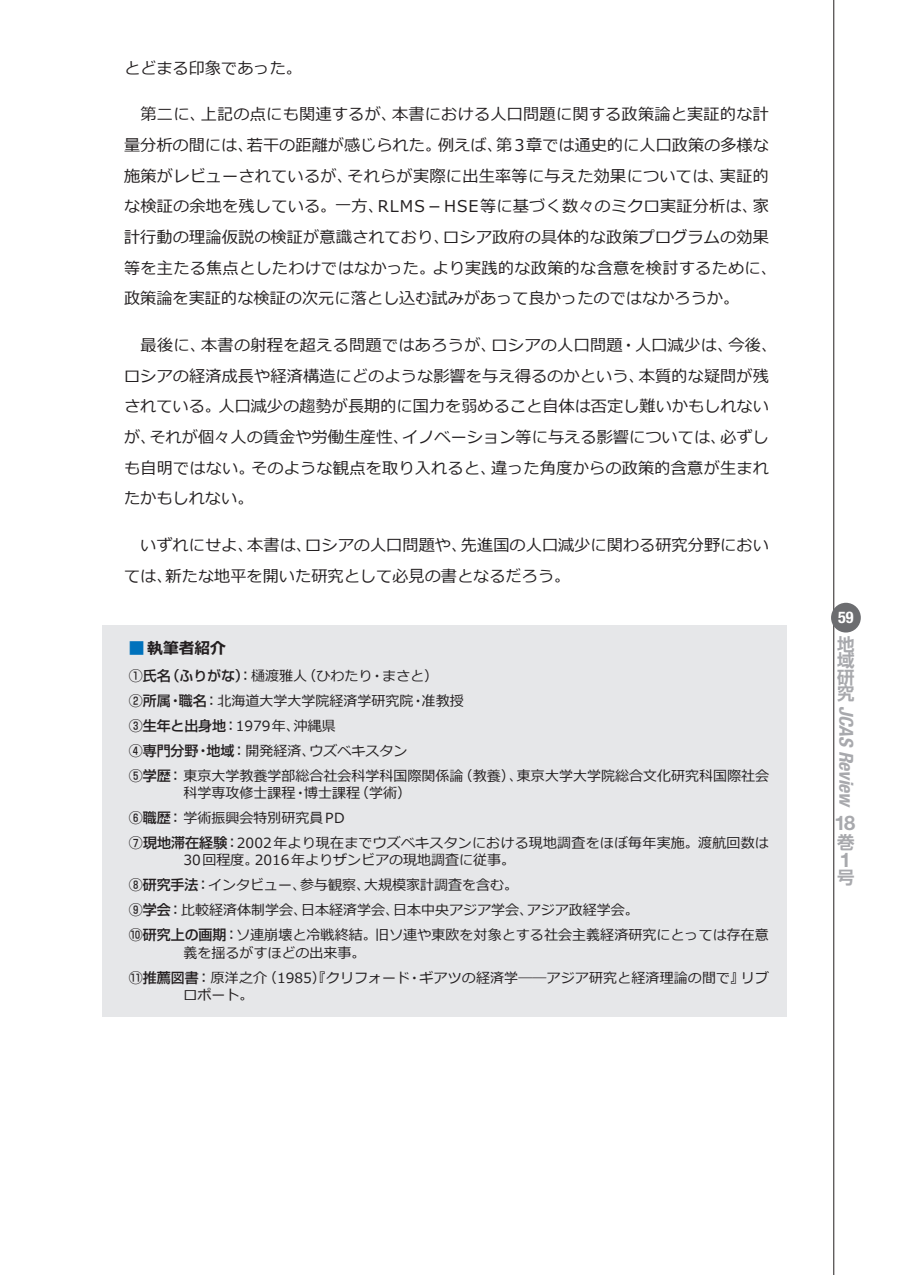
<style>
.page{position:relative;width:903px;height:1275px;background:#fff}
.page>*{position:absolute;margin:0;border:0;box-sizing:border-box;transform-origin:0 0}
.t1{font:700 20.12px/36.4px "Helvetica Neue LT Std";color:#a8a9ad}
.t2{font:italic 700 condensed 19.25px "Helvetica Neue LT Std";color:#a8a9ad}
.t3{font:700 17.5px/16.6px "Shin Go Pro De";color:#a8a9ad;text-align:justify}
.t4{font:16.1px/30.6px "Meiryo";letter-spacing:.005em;color:#231f20}
.t5{font:700 condensed 16.1px "Helvetica Neue LT Std";color:#fff}
.t6{font:700 15.75px "Meiryo";color:#231f20}
.t7{font:14px/25px "Meiryo";color:#231f20}
.s1{font-family:"Shin Go Pro";color:#0072bc}
.s2{font-family:"Shin Go Pro";font-weight:500}
</style>
<div class="page">
<hr style="left:833px;top:0;width:1px;height:1275px;background:#231f20">
<div style="left:831px;top:603px;width:30px;height:29px;background:#6c6d70;border-radius:50%"></div>
<div style="left:102px;top:625px;width:684px;height:392px;background:#e6e7e9"></div>
<p class="t4" style="left:124px;top:53px;width:180px">とどまる印象であった。</p>
<p class="t4" style="left:124px;top:100px;width:654px">　第二に、上記の点にも関連するが、本書における人口問題に関する政策論と実証的な計量分析の間には、若干の距離が感じられた。例えば、第 3章では通史的に人口政策の多様な施策がレビューされているが、それらが実際に出生率等に与えた効果については、実証的な検証の余地を残している。一方、RLMS－HSE等に基づく数々のミクロ実証分析は、家計行動の理論仮説の検証が意識されており、ロシア政府の具体的な政策プログラムの効果等を主たる焦点としたわけではなかった。より実践的な政策的な含意を検討するために、政策論を実証的な検証の次元に落とし込む試みがあって良かったのではなかろうか。</p>
<p class="t4" style="left:124px;top:331px;width:655px">　最後に、本書の射程を超える問題ではあろうが、ロシアの人口問題・人口減少は、今後、ロシアの経済成長や経済構造にどのような影響を与え得るのかという、本質的な疑問が残されている。人口減少の趨勢が長期的に国力を弱めること自体は否定し難いかもしれないが、それが個々人の賃金や労働生産性、イノベーション等に与える影響については、必ずしも自明ではない。そのような観点を取り入れると、違った角度からの政策的含意が生まれたかもしれない。</p>
<p class="t4" style="left:124px;top:531px;width:646px">　いずれにせよ、本書は、ロシアの人口問題や、先進国の人口減少に関わる研究分野においては、新たな地平を開いた研究として必見の書となるだろう。</p>
<p class="t6" style="left:129px;top:637px;width:99px"><span class="s1">■</span> 執筆者紹介</p>
<p class="t7" style="left:129px;top:664px;width:641px"><span class="s2">①氏名（ふりがな）：</span>樋渡雅人（ひわたり・まさと）<br><span class="s2">②所属・職名：</span>北海道大学大学院経済学研究院・准教授<br><span class="s2">③生年と出身地：</span>1979年、沖縄県<br><span class="s2">④専門分野・地域：</span>開発経済、ウズベキスタン<br><span class="s2">⑤学歴：</span> 東京大学教養学部総合社会科学科国際関係論（教養）、東京大学大学院総合文化研究科国際社会</p>
<p class="t7" style="left:129px;top:781px;width:641px;text-indent:55px">科学専攻修士課程・博士課程（学術）<br><span class="s2">⑥職歴：</span> 学術振興会特別研究員PD<br><span class="s2">⑦現地滞在経験：</span>2002年より現在までウズベキスタンにおける現地調査をほぼ毎年実施。渡航回数は</p>
<p class="t7" style="left:129px;top:848px;width:641px;text-indent:55px">30回程度。2016年よりザンビアの現地調査に従事。<br><span class="s2">⑧研究手法：</span>インタビュー、参与観察、大規模家計調査を含む。<br><span class="s2">⑨学会：</span>比較経済体制学会、日本経済学会、日本中央アジア学会、アジア政経学会。<br><span class="s2">⑩研究上の画期：</span>ソ連崩壊と冷戦終結。旧ソ連や東欧を対象とする社会主義経済研究にとっては存在意</p>
<p class="t7" style="left:129px;top:941px;width:641px;text-indent:55px">義を揺るがすほどの出来事。<br><span class="s2">⑪推薦図書：</span>原洋之介（1985）『クリフォード・ギアツの経済学──アジア研究と経済理論の間で』リブ</p>
<p class="t7" style="left:184px;top:983px;width:71px">ロポート。</p>
<p class="t5" style="left:838px;top:607px;width:17px">59</p>
<p class="t3" style="left:837px;top:634px;width:19px">地域研究</p>
<p class="t2" style="left:858px;top:706px;width:103px;rotate:90deg">JCAS Review</p>
<p class="t3" style="left:837px;top:822px;width:19px;line-height:35.5px">巻号</p>
<p class="t1" style="left:834px;top:804px;width:22px">18<br>1</p>
</div>
